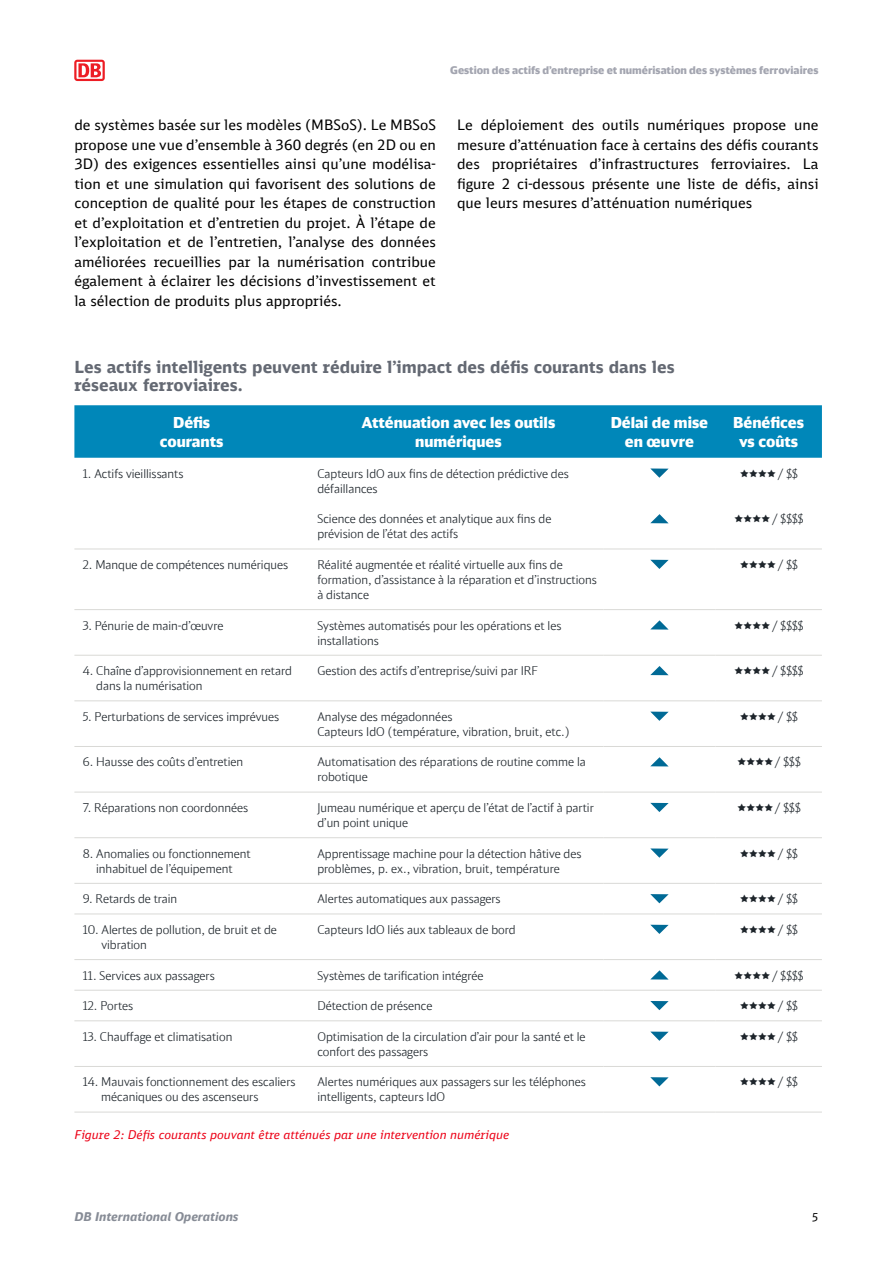
<style>
.page{position:relative;width:893px;height:1263px;background:#fff}
.page>*{position:absolute;margin:0;border:0;box-sizing:border-box;transform-origin:0 0}
.t1{font:700 16.5px/18px "DB Sans";color:#646973}
.t2{font:300 15px/19.5px "DB Head";color:#fff;text-align:center}
.t3{font:14.25px/19.5px "DB Sans";color:#000;text-align:justify}
.t4{font:300 12px/15px "DB Head";color:#1e252b}
.t5{font:italic 12px "DB Sans";color:#ec0016}
.t6{font:italic 700 12px "DB Sans Alternate";color:#878c96}
.t7{font:11.25px "DB Sans";color:#000}
.t8{font:900 10.5px "DB Head";color:#a3a5b0}
</style>
<div class="page">
<svg style="left:74px;top:60px;width:31px;height:21px"></svg>
<div style="left:74px;top:405px;width:748px;height:53px;background:#0087b9"></div>
<hr style="left:74px;top:549px;width:235px;height:1px;background:#d9d9d6">
<hr style="left:309px;top:549px;width:295px;height:1px;background:#d9d9d6">
<hr style="left:604px;top:549px;width:111px;height:1px;background:#d9d9d6">
<hr style="left:715px;top:549px;width:107px;height:1px;background:#d9d9d6">
<hr style="left:74px;top:609px;width:235px;height:1px;background:#d9d9d6">
<hr style="left:309px;top:609px;width:295px;height:1px;background:#d9d9d6">
<hr style="left:604px;top:609px;width:111px;height:1px;background:#d9d9d6">
<hr style="left:715px;top:609px;width:107px;height:1px;background:#d9d9d6">
<hr style="left:74px;top:655px;width:235px;height:1px;background:#d9d9d6">
<hr style="left:309px;top:655px;width:295px;height:1px;background:#d9d9d6">
<hr style="left:604px;top:655px;width:111px;height:1px;background:#d9d9d6">
<hr style="left:715px;top:655px;width:107px;height:1px;background:#d9d9d6">
<hr style="left:74px;top:700px;width:235px;height:1px;background:#d9d9d6">
<hr style="left:309px;top:700px;width:295px;height:1px;background:#d9d9d6">
<hr style="left:604px;top:700px;width:111px;height:1px;background:#d9d9d6">
<hr style="left:715px;top:700px;width:107px;height:1px;background:#d9d9d6">
<hr style="left:74px;top:746px;width:235px;height:1px;background:#d9d9d6">
<hr style="left:309px;top:746px;width:295px;height:1px;background:#d9d9d6">
<hr style="left:604px;top:746px;width:111px;height:1px;background:#d9d9d6">
<hr style="left:715px;top:746px;width:107px;height:1px;background:#d9d9d6">
<hr style="left:74px;top:792px;width:235px;height:1px;background:#d9d9d6">
<hr style="left:309px;top:792px;width:295px;height:1px;background:#d9d9d6">
<hr style="left:604px;top:792px;width:111px;height:1px;background:#d9d9d6">
<hr style="left:715px;top:792px;width:107px;height:1px;background:#d9d9d6">
<hr style="left:74px;top:837px;width:235px;height:1px;background:#d9d9d6">
<hr style="left:309px;top:837px;width:295px;height:1px;background:#d9d9d6">
<hr style="left:604px;top:837px;width:111px;height:1px;background:#d9d9d6">
<hr style="left:715px;top:837px;width:107px;height:1px;background:#d9d9d6">
<hr style="left:74px;top:883px;width:235px;height:1px;background:#d9d9d6">
<hr style="left:309px;top:883px;width:295px;height:1px;background:#d9d9d6">
<hr style="left:604px;top:883px;width:111px;height:1px;background:#d9d9d6">
<hr style="left:715px;top:883px;width:107px;height:1px;background:#d9d9d6">
<hr style="left:74px;top:913px;width:235px;height:1px;background:#d9d9d6">
<hr style="left:309px;top:913px;width:295px;height:1px;background:#d9d9d6">
<hr style="left:604px;top:913px;width:111px;height:1px;background:#d9d9d6">
<hr style="left:715px;top:913px;width:107px;height:1px;background:#d9d9d6">
<hr style="left:74px;top:959px;width:235px;height:1px;background:#d9d9d6">
<hr style="left:309px;top:959px;width:295px;height:1px;background:#d9d9d6">
<hr style="left:604px;top:959px;width:111px;height:1px;background:#d9d9d6">
<hr style="left:715px;top:959px;width:107px;height:1px;background:#d9d9d6">
<hr style="left:74px;top:990px;width:235px;height:1px;background:#d9d9d6">
<hr style="left:309px;top:990px;width:295px;height:1px;background:#d9d9d6">
<hr style="left:604px;top:990px;width:111px;height:1px;background:#d9d9d6">
<hr style="left:715px;top:990px;width:107px;height:1px;background:#d9d9d6">
<hr style="left:74px;top:1020px;width:235px;height:1px;background:#d9d9d6">
<hr style="left:309px;top:1020px;width:295px;height:1px;background:#d9d9d6">
<hr style="left:604px;top:1020px;width:111px;height:1px;background:#d9d9d6">
<hr style="left:715px;top:1020px;width:107px;height:1px;background:#d9d9d6">
<hr style="left:74px;top:1066px;width:235px;height:1px;background:#d9d9d6">
<hr style="left:309px;top:1066px;width:295px;height:1px;background:#d9d9d6">
<hr style="left:604px;top:1066px;width:111px;height:1px;background:#d9d9d6">
<hr style="left:715px;top:1066px;width:107px;height:1px;background:#d9d9d6">
<hr style="left:74px;top:1112px;width:235px;height:1px;background:#d9d9d6">
<hr style="left:309px;top:1112px;width:295px;height:1px;background:#d9d9d6">
<hr style="left:604px;top:1112px;width:111px;height:1px;background:#d9d9d6">
<hr style="left:715px;top:1112px;width:107px;height:1px;background:#d9d9d6">
<svg style="left:650px;top:468px;width:19px;height:10px"></svg>
<svg style="left:650px;top:514px;width:18px;height:9px"></svg>
<svg style="left:650px;top:560px;width:19px;height:9px"></svg>
<svg style="left:650px;top:620px;width:19px;height:10px"></svg>
<svg style="left:650px;top:666px;width:19px;height:9px"></svg>
<svg style="left:650px;top:712px;width:19px;height:9px"></svg>
<svg style="left:650px;top:757px;width:18px;height:9px"></svg>
<svg style="left:650px;top:803px;width:19px;height:9px"></svg>
<svg style="left:650px;top:848px;width:19px;height:10px"></svg>
<svg style="left:650px;top:894px;width:19px;height:9px"></svg>
<svg style="left:650px;top:925px;width:19px;height:9px"></svg>
<svg style="left:651px;top:970px;width:17px;height:9px"></svg>
<svg style="left:650px;top:1001px;width:19px;height:9px"></svg>
<svg style="left:650px;top:1031px;width:19px;height:10px"></svg>
<svg style="left:650px;top:1077px;width:19px;height:9px"></svg>
<p class="t8" style="left:450px;top:64px;width:370px">Gestion des actifs d’entreprise et numérisation des systèmes ferroviaires</p>
<p class="t3" style="left:74px;top:115px;width:363px">de systèmes basée sur les modèles (MBSoS). Le MBSoS propose une vue d’ensemble à 360 degrés (en 2D ou en 3D) des exigences essentielles ainsi qu’une modélisa&shy;tion et une simulation qui favorisent des solutions de conception de qualité pour les étapes de construction et d’exploitation et d’entretien du projet. À l’étape de l’exploitation et de l’entretien, l’analyse des données améliorées recueillies par la numérisation contribue également à éclairer les décisions d’investissement et la sélection de produits plus appropriés.</p>
<p class="t3" style="left:457px;top:115px;width:363px">Le déploiement des outils numériques propose une mesure d’atténuation face à certains des défis courants des propriétaires d’infrastructures ferroviaires. La figure 2 ci-dessous présente une liste de défis, ainsi que leurs mesures d’atténuation numériques</p>
<h1 class="t1" style="left:74px;top:357px;width:602px">Les actifs intelligents peuvent réduire l’impact des défis courants dans les réseaux ferroviaires.</h1>
<p class="t2" style="left:160px;top:412px;width:65px">Défis courants</p>
<p class="t2" style="left:361px;top:412px;width:195px">Atténuation avec les outils numériques</p>
<p class="t2" style="left:611px;top:412px;width:99px">Délai de mise en œuvre</p>
<p class="t2" style="left:733px;top:412px;width:72px">Bénéfices vs coûts</p>
<p class="t4" style="left:83px;top:466px;width:102px">1. Actifs vieillissants</p>
<p class="t4" style="left:317px;top:466px;width:253px">Capteurs IdO aux fins de détection prédictive des défaillances</p>
<p class="t4" style="left:778px;top:466px;width:21px">/ $$</p>
<p class="t4" style="left:317px;top:511px;width:235px">Science des données et analytique aux fins de prévision de l’état des actifs</p>
<p class="t4" style="left:772px;top:511px;width:33px">/ $$$$</p>
<p class="t4" style="left:83px;top:557px;width:207px">2. Manque de compétences numériques</p>
<p class="t4" style="left:317px;top:557px;width:281px">Réalité augmentée et réalité virtuelle aux fins de formation, d’assistance à la réparation et d’instructions à distance</p>
<p class="t4" style="left:778px;top:557px;width:21px">/ $$</p>
<p class="t4" style="left:83px;top:618px;width:142px">3. Pénurie de main-d’œuvre</p>
<p class="t4" style="left:317px;top:618px;width:245px">Systèmes automatisés pour les opérations et les installations</p>
<p class="t4" style="left:772px;top:618px;width:33px">/ $$$$</p>
<p class="t4" style="left:96px;top:663px;width:197px;text-indent:-13px">4. Chaîne d’approvisionnement en retard dans la numérisation</p>
<p class="t4" style="left:317px;top:663px;width:222px">Gestion des actifs d’entreprise/suivi par IRF</p>
<p class="t4" style="left:772px;top:663px;width:33px">/ $$$$</p>
<p class="t4" style="left:83px;top:709px;width:198px">5. Perturbations de services imprévues</p>
<p class="t4" style="left:317px;top:709px;width:254px">Analyse des mégadonnées<br>Capteurs IdO (température, vibration, bruit, etc.)</p>
<p class="t4" style="left:778px;top:709px;width:21px">/ $$</p>
<p class="t4" style="left:83px;top:754px;width:162px">6. Hausse des coûts d’entretien</p>
<p class="t4" style="left:317px;top:754px;width:270px">Automatisation des réparations de routine comme la robotique</p>
<p class="t4" style="left:775px;top:754px;width:27px">/ $$$</p>
<p class="t4" style="left:83px;top:800px;width:167px">7. Réparations non coordonnées</p>
<p class="t4" style="left:317px;top:800px;width:278px">Jumeau numérique et aperçu de l’état de l’actif à partir d’un point unique</p>
<p class="t4" style="left:775px;top:800px;width:27px">/ $$$</p>
<p class="t4" style="left:83px;top:846px;width:169px;text-align:center">8. Anomalies ou fonctionnement inhabituel de l’équipement</p>
<p class="t4" style="left:317px;top:846px;width:265px">Apprentissage machine pour la détection hâtive des problèmes, p. ex., vibration, bruit, température</p>
<p class="t4" style="left:778px;top:846px;width:21px">/ $$</p>
<p class="t4" style="left:83px;top:891px;width:96px">9. Retards de train</p>
<p class="t4" style="left:317px;top:891px;width:185px">Alertes automatiques aux passagers</p>
<p class="t4" style="left:778px;top:891px;width:21px">/ $$</p>
<p class="t4" style="left:102px;top:922px;width:177px;text-indent:-19px">10. Alertes de pollution, de bruit et de vibration</p>
<p class="t4" style="left:317px;top:922px;width:200px">Capteurs IdO liés aux tableaux de bord</p>
<p class="t4" style="left:778px;top:922px;width:21px">/ $$</p>
<p class="t4" style="left:83px;top:967px;width:133px">11. Services aux passagers</p>
<p class="t4" style="left:317px;top:967px;width:168px">Systèmes de tarification intégrée</p>
<p class="t4" style="left:772px;top:967px;width:33px">/ $$$$</p>
<p class="t4" style="left:83px;top:998px;width:52px">12. Portes</p>
<p class="t4" style="left:317px;top:998px;width:116px">Détection de présence</p>
<p class="t4" style="left:778px;top:998px;width:21px">/ $$</p>
<p class="t4" style="left:83px;top:1029px;width:151px">13. Chauffage et climatisation</p>
<p class="t4" style="left:317px;top:1029px;width:270px">Optimisation de la circulation d’air pour la santé et le confort des passagers</p>
<p class="t4" style="left:778px;top:1029px;width:21px">/ $$</p>
<p class="t4" style="left:101px;top:1074px;width:196px;text-indent:-18px">14. Mauvais fonctionnement des escaliers mécaniques ou des ascenseurs</p>
<p class="t4" style="left:317px;top:1074px;width:270px">Alertes numériques aux passagers sur les téléphones intelligents, capteurs IdO</p>
<p class="t4" style="left:778px;top:1074px;width:21px">/ $$</p>
<p class="t5" style="left:74px;top:1127px;width:436px">Figure 2: Défis courants pouvant être atténués par une intervention numérique</p>
<p class="t6" style="left:74px;top:1209px;width:166px">DB International Operations</p>
<p class="t7" style="left:812px;top:1210px;width:8px">5</p>
</div>
